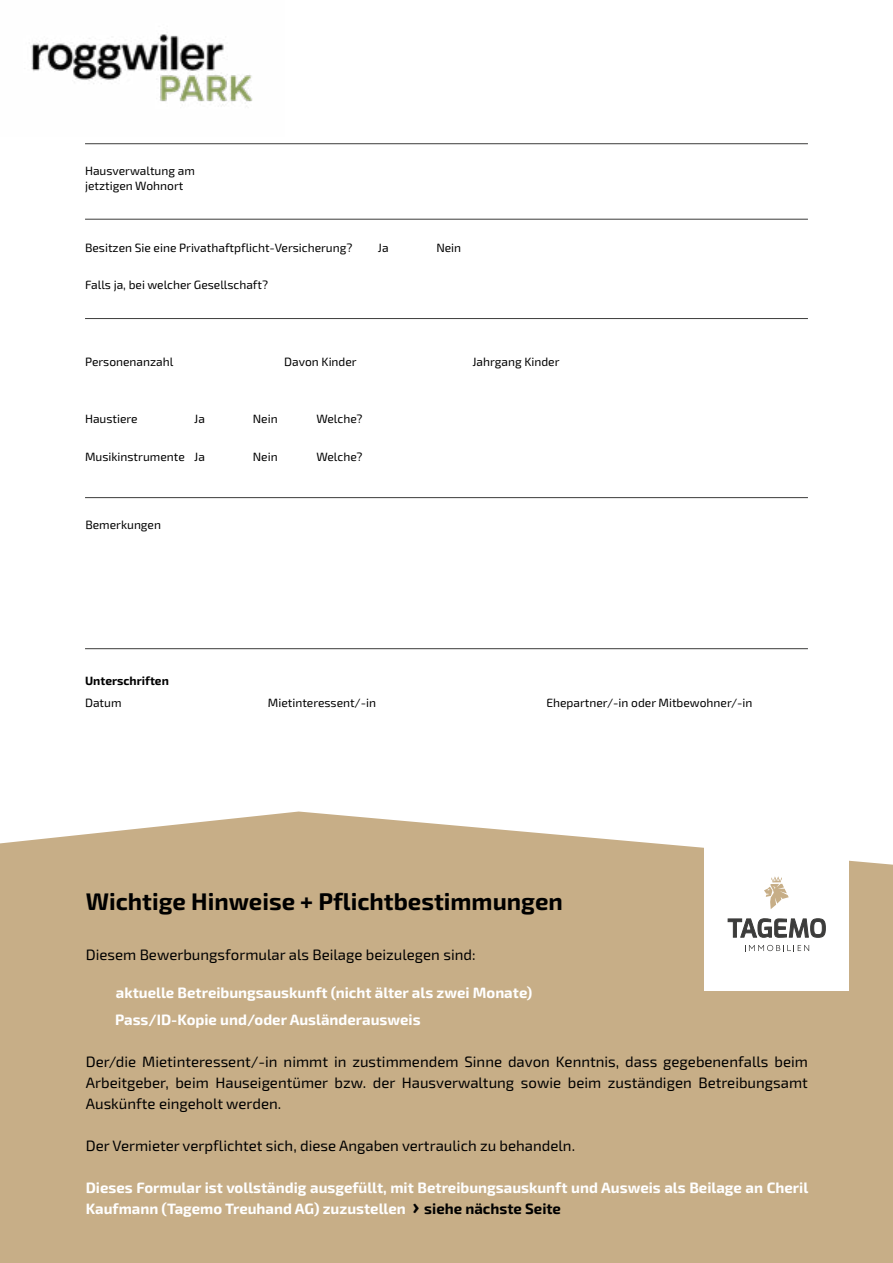
<style>
.page{position:relative;width:893px;height:1263px;background:#fff}
.page>*{position:absolute;margin:0;border:0;box-sizing:border-box;transform-origin:0 0}
.t1{font:700 24px "Exo 2";color:#000}
.t2{font:15px/21px "Exo 2";color:#000;text-align:justify}
.t3{font:700 15px/27px "Exo 2";color:#fff}
.t4{font:12px/14.4px "Exo 2";color:#000}
.t5{font:700 12px "Exo 2";color:#000}
.s1{font-size:22.5px;color:#000}
.s2{color:#000}
</style>
<div class="page">
<img style="left:31px;top:34px;width:222px;height:71px">
<div style="left:0;top:811px;width:893px;height:452px;background:#c7ae87"></div>
<hr style="left:85px;top:648px;width:723px;height:1px;background:#3c3c3b">
<hr style="left:85px;top:497px;width:723px;height:1px;background:#3c3c3b">
<hr style="left:85px;top:219px;width:723px;height:1px;background:#3c3c3b">
<hr style="left:85px;top:143px;width:723px;height:1px;background:#3c3c3b">
<hr style="left:85px;top:318px;width:723px;height:1px;background:#3c3c3b">
<div style="left:704px;top:846px;width:145px;height:145px;background:#fff"></div>
<svg style="left:728px;top:918px;width:97px;height:19px"></svg>
<svg style="left:745px;top:945px;width:64px;height:6px"></svg>
<svg style="left:764px;top:876px;width:25px;height:33px"></svg>
<p class="t4" style="left:85px;top:164px;width:111px">Hausverwaltung am jetztigen Wohnort</p>
<p class="t4" style="left:85px;top:241px;width:269px">Besitzen Sie eine Privathaftpflicht-Versicherung?</p>
<p class="t4" style="left:85px;top:278px;width:185px">Falls ja, bei welcher Gesellschaft?</p>
<p class="t4" style="left:378px;top:241px;width:12px">Ja</p>
<p class="t4" style="left:436px;top:241px;width:26px">Nein</p>
<p class="t4" style="left:85px;top:355px;width:90px">Personenanzahl</p>
<p class="t4" style="left:85px;top:411px;width:54px">Haustiere</p>
<p class="t4" style="left:85px;top:450px;width:101px">Musikinstrumente</p>
<p class="t4" style="left:194px;top:411px;width:12px">Ja</p>
<p class="t4" style="left:194px;top:450px;width:12px">Ja</p>
<p class="t4" style="left:85px;top:518px;width:77px">Bemerkungen</p>
<p class="t4" style="left:284px;top:355px;width:74px">Davon Kinder</p>
<p class="t4" style="left:472px;top:355px;width:89px">Jahrgang Kinder</p>
<p class="t4" style="left:253px;top:411px;width:26px">Nein</p>
<p class="t4" style="left:253px;top:450px;width:26px">Nein</p>
<p class="t4" style="left:316px;top:411px;width:48px">Welche?</p>
<p class="t4" style="left:316px;top:450px;width:48px">Welche?</p>
<p class="t5" style="left:85px;top:673px;width:85px">Unterschriften</p>
<p class="t4" style="left:85px;top:696px;width:38px">Datum</p>
<p class="t4" style="left:268px;top:696px;width:110px">Mietinteressent/-in</p>
<p class="t4" style="left:546px;top:696px;width:208px">Ehepartner/-in oder Mitbewohner/-in</p>
<h1 class="t1" style="left:86px;top:887px;width:479px">Wichtige Hinweise + Pflichtbestimmungen</h1>
<p class="t2" style="left:86px;top:945px;width:391px">Diesem Bewerbungsformular als Beilage beizulegen sind:</p>
<p class="t3" style="left:115px;top:979px;width:419px">aktuelle Betreibungsauskunft (nicht älter als zwei Monate)<br>Pass/ID-Kopie und/oder Ausländerausweis</p>
<p class="t2" style="left:86px;top:1051px;width:724px">Der/die Mietinteressent/-in nimmt in zustimmendem Sinne davon Kenntnis, dass gegebenenfalls beim Arbeitgeber, beim Hauseigentümer bzw. der Hausverwaltung sowie beim zuständigen Betreibungsamt Auskünfte eingeholt werden.</p>
<p class="t2" style="left:86px;top:1135px;width:491px">Der Vermieter verpflichtet sich, diese Angaben vertraulich zu behandeln.</p>
<p class="t3" style="left:86px;top:1177px;width:724px;line-height:21px">Dieses Formular ist vollständig ausgefüllt, mit Betreibungsauskunft und Ausweis als Beilage an Cheril<br>Kaufmann (Tagemo Treuhand AG) zuzustellen <span class="s1">›</span> <span class="s2">siehe nächste Seite</span></p>
</div>
